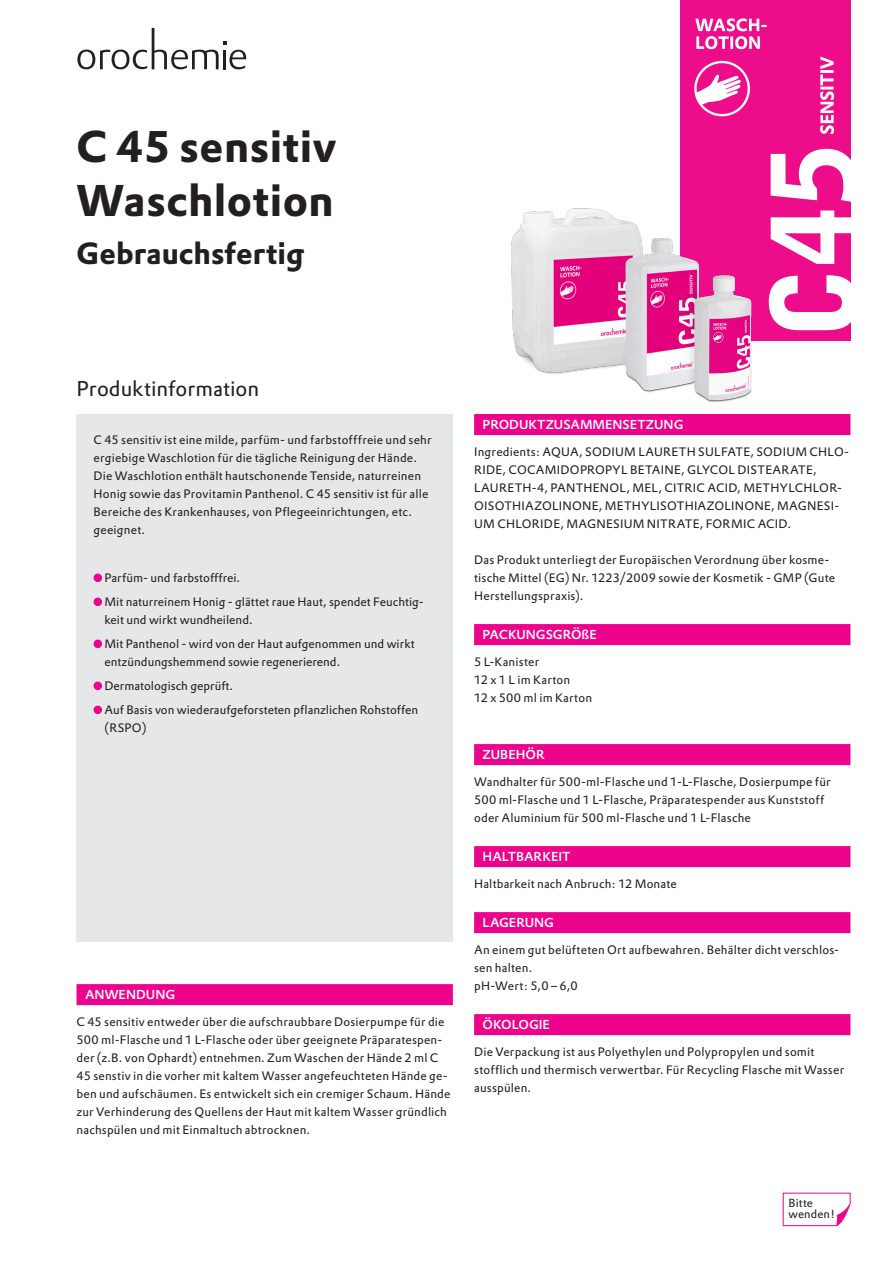
<style>
.page{position:relative;width:893px;height:1263px;background:#fff}
.page>*{position:absolute;margin:0;border:0;box-sizing:border-box;transform-origin:0 0}
._01-Produktname{font:700 43.5px "DTL Prokyon TPRO";letter-spacing:.01em;color:#231f20}
._02-Konzentration{font:700 30px "DTL Prokyon TPRO";color:#231f20}
._03-Overline{font:21px "DTL Prokyon TPRO";color:#231f20}
._06-Headline_farbig{font:500 12.75px "DTL Prokyon TPRO";color:#fff}
._04-Copy{font:12px/18px "DTL Prokyon TPRO";letter-spacing:.015em;color:#231f20}
._05-Bullets{font:12px/18px "DTL Prokyon TPRO";color:#231f20}
.t1{font:11.55px/11.4px "DTL Prokyon TPRO";letter-spacing:.01em;color:#231f20}
</style>
<div class="page">
<svg style="left:77px;top:28px;width:169px;height:41px"></svg>
<svg style="left:782px;top:1192px;width:69px;height:34px"></svg>
<div style="left:77px;top:984px;width:376px;height:21px;background:#ed028c"></div>
<div style="left:474px;top:414px;width:376px;height:21px;background:#ed028c"></div>
<div style="left:474px;top:624px;width:376px;height:21px;background:#ed028c"></div>
<div style="left:474px;top:744px;width:376px;height:21px;background:#ed028c"></div>
<div style="left:474px;top:846px;width:376px;height:21px;background:#ed028c"></div>
<div style="left:474px;top:912px;width:376px;height:21px;background:#ed028c"></div>
<div style="left:474px;top:1014px;width:376px;height:21px;background:#ed028c"></div>
<div style="left:77px;top:414px;width:376px;height:527px;background:#e6e7e9"></div>
<div style="left:94px;top:573px;width:8px;height:9px;background:#ed028c;border-radius:50%"></div>
<div style="left:94px;top:597px;width:8px;height:9px;background:#ed028c;border-radius:50%"></div>
<div style="left:94px;top:639px;width:8px;height:9px;background:#ed028c;border-radius:50%"></div>
<div style="left:94px;top:681px;width:8px;height:9px;background:#ed028c;border-radius:50%"></div>
<div style="left:94px;top:705px;width:8px;height:9px;background:#ed028c;border-radius:50%"></div>
<img style="left:680px;top:0;width:170px;height:340px">
<img style="left:511px;top:164px;width:260px;height:239px">
<p class="_01-Produktname" style="left:77px;top:118px;width:261px">C 45 sensitiv</p>
<p class="_01-Produktname" style="left:77px;top:172px;width:259px">Waschlotion</p>
<p class="_02-Konzentration" style="left:77px;top:233px;width:229px">Gebrauchsfertig</p>
<p class="_03-Overline" style="left:77px;top:375px;width:184px">Produktinformation</p>
<p class="_04-Copy" style="left:94px;top:431px;width:340px">C 45 sensitiv ist eine milde, parfüm- und farbstofffreie und sehr ergiebige Waschlotion für die tägliche Reinigung der Hände.<br>Die Waschlotion enthält hautschonende Tenside, naturreinen Honig sowie das Provitamin Panthenol. C 45 sensitiv ist für alle Bereiche des Krankenhauses, von Pflegeeinrichtungen, etc. geeignet.</p>
<p class="_05-Bullets" style="left:104px;top:569px;width:137px">Parfüm- und farbstofffrei.</p>
<p class="_05-Bullets" style="left:104px;top:593px;width:321px">Mit naturreinem Honig - glättet raue Haut, spendet Feuchtig&shy;keit und wirkt wundheilend.</p>
<p class="_05-Bullets" style="left:104px;top:635px;width:312px">Mit Panthenol - wird von der Haut aufgenommen und wirkt entzündungshemmend sowie regenerierend.</p>
<p class="_05-Bullets" style="left:104px;top:677px;width:130px">Dermatologisch geprüft.</p>
<p class="_05-Bullets" style="left:104px;top:701px;width:315px">Auf Basis von wiederaufgeforsteten pflanzlichen Rohstoffen (RSPO)</p>
<p class="_06-Headline_farbig" style="left:85px;top:986px;width:92px">ANWENDUNG</p>
<p class="_04-Copy" style="left:77px;top:1013px;width:375px">C 45 sensitiv entweder über die aufschraubbare Dosierpumpe für die 500 ml-Flasche und 1 L-Flasche oder über geeignete Präparatespen&shy;der (z.B. von Ophardt) entnehmen. Zum Waschen der Hände 2 ml C 45 senstiv in die vorher mit kaltem Wasser angefeuchteten Hände ge&shy;ben und aufschäumen. Es entwickelt sich ein cremiger Schaum. Hände zur Verhinderung des Quellens der Haut mit kaltem Wasser gründlich nachspülen und mit Einmaltuch abtrocknen.</p>
<p class="_06-Headline_farbig" style="left:483px;top:416px;width:202px">PRODUKTZUSAMMENSETZUNG</p>
<p class="_04-Copy" style="left:474px;top:443px;width:377px">Ingredients: AQUA, SODIUM LAURETH SULFATE, SODIUM CHLO-RIDE, COCAMIDOPROPYL BETAINE, GLYCOL DISTEARATE, LAURETH-4, PANTHENOL, MEL, CITRIC ACID, METHYLCHLOR-OISOTHIAZOLINONE, METHYLISOTHIAZOLINONE, MAGNESI-UM CHLORIDE, MAGNESIUM NITRATE, FORMIC ACID.</p>
<p class="_04-Copy" style="left:474px;top:551px;width:363px">Das Produkt unterliegt der Europäischen Verordnung über kosme&shy;tische Mittel (EG) Nr. 1223/2009 sowie der Kosmetik - GMP (Gute<br>Herstellungspraxis).</p>
<p class="_06-Headline_farbig" style="left:483px;top:626px;width:116px">PACKUNGSGRÖßE</p>
<p class="_04-Copy" style="left:474px;top:653px;width:67px">5 L-Kanister</p>
<p class="_04-Copy" style="left:474px;top:671px;width:98px">12 x 1 L im Karton</p>
<p class="_04-Copy" style="left:474px;top:689px;width:119px">12 x 500 ml im Karton</p>
<p class="_06-Headline_farbig" style="left:483px;top:746px;width:64px">ZUBEHÖR</p>
<p class="_04-Copy" style="left:474px;top:773px;width:358px">Wandhalter für 500-ml-Flasche und 1-L-Flasche, Dosierpumpe für<br>500 ml-Flasche und 1 L-Flasche, Präparatespender aus Kunststoff oder Aluminium für 500 ml-Flasche und 1 L-Flasche</p>
<p class="_06-Headline_farbig" style="left:483px;top:848px;width:89px">HALTBARKEIT</p>
<p class="_04-Copy" style="left:474px;top:875px;width:204px">Haltbarkeit nach Anbruch: 12 Monate</p>
<p class="_06-Headline_farbig" style="left:483px;top:914px;width:73px">LAGERUNG</p>
<p class="_04-Copy" style="left:474px;top:941px;width:367px">An einem gut belüfteten Ort aufbewahren. Behälter dicht verschlos&shy;sen halten.</p>
<p class="_04-Copy" style="left:474px;top:977px;width:105px">pH-Wert: 5,0 – 6,0</p>
<p class="_06-Headline_farbig" style="left:483px;top:1016px;width:69px">ÖKOLOGIE</p>
<p class="_04-Copy" style="left:474px;top:1043px;width:372px">Die Verpackung ist aus Polyethylen und Polypropylen und somit stofflich und thermisch verwertbar. Für Recycling Flasche mit Wasser ausspülen.</p>
<p class="t1" style="left:789px;top:1197px;width:48px">Bitte wenden!</p>
</div>
